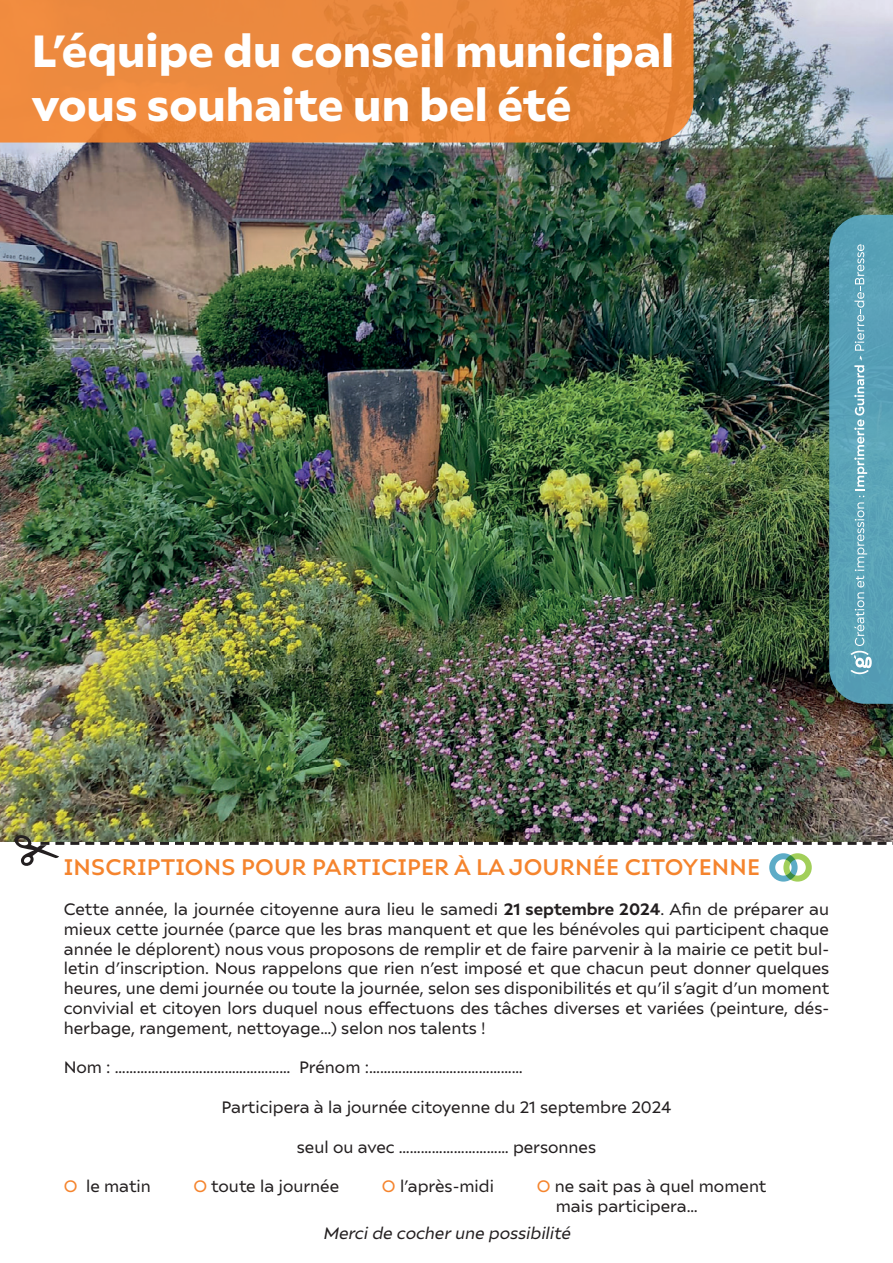
<style>
.page{position:relative;width:893px;height:1263px;background:#fff}
.page>*{position:absolute;margin:0;border:0;box-sizing:border-box;transform-origin:0 0}
.t1{font:900 45px/54px "Ariana Pro";color:#fff}
.t2{font:500 22.5px "Ariana Pro";letter-spacing:.01em;color:#f5842d}
.t3{font:16.5px/19.8px "Ariana Pro";color:#231f20;text-align:justify}
.t4{font:italic 16.5px "Ariana Pro";color:#231f20}
.s1{font-weight:700}
.s2{color:#f5842d}
</style>
<div class="page">
<img style="left:0;top:0;width:893px;height:842px">
<svg style="left:0;top:0;width:693px;height:143px;background:#e8863a"></svg>
<svg style="left:829px;top:215px;width:64px;height:489px;background:#5ea3b7"></svg>
<div style="left:769px;top:853px;width:29px;height:29px;border:6px solid #5dacc7;border-radius:50%"></div>
<div style="left:783px;top:853px;width:29px;height:29px;border:6px solid #a2cf5a;border-radius:50%"></div>
<img style="left:14px;top:834px;width:879px;height:33px">
<h1 class="t1" style="left:32px;top:21px;width:644px">L’équipe du conseil municipal vous souhaite un bel été</h1>
<h2 class="t2" style="left:64px;top:852px;width:698px">INSCRIPTIONS POUR PARTICIPER À LA JOURNÉE CITOYENNE</h2>
<p class="t3" style="left:64px;top:898px;width:767px">Cette année, la journée citoyenne aura lieu le samedi <span class="s1">21 septembre 2024</span>. Afin de préparer au mieux cette journée (parce que les bras manquent et que les bénévoles qui participent chaque année le déplorent) nous vous proposons de remplir et de faire parvenir à la mairie ce petit bul&shy;letin d’inscription. Nous rappelons que rien n’est imposé et que chacun peut donner quelques heures, une demi journée ou toute la journée, selon ses disponibilités et qu’il s’agit d’un moment convivial et citoyen lors duquel nous effectuons des tâches diverses et variées (peinture, dés&shy;herbage, rangement, nettoyage…) selon nos talents !</p>
<p class="t3" style="left:64px;top:1057px;width:460px">Nom : ………………………………………… Prénom :……………………………………</p>
<p class="t3" style="left:222px;top:1096px;width:451px">Participera à la journée citoyenne du 21 septembre 2024</p>
<p class="t3" style="left:297px;top:1136px;width:301px">seul ou avec ………………………… personnes</p>
<p class="t3" style="left:64px;top:1176px;width:89px"><span class="s2">O</span> le matin</p>
<p class="t3" style="left:194px;top:1176px;width:147px"><span class="s2">O</span> toute la journée</p>
<p class="t3" style="left:382px;top:1176px;width:113px"><span class="s2">O</span> l’après-midi</p>
<p class="t3" style="left:556px;top:1176px;width:212px;text-indent:-19px"><span class="s2">O</span> ne sait pas à quel moment mais participera…</p>
<p class="t4" style="left:323px;top:1222px;width:249px">Merci de cocher une possibilité</p>
</div>
